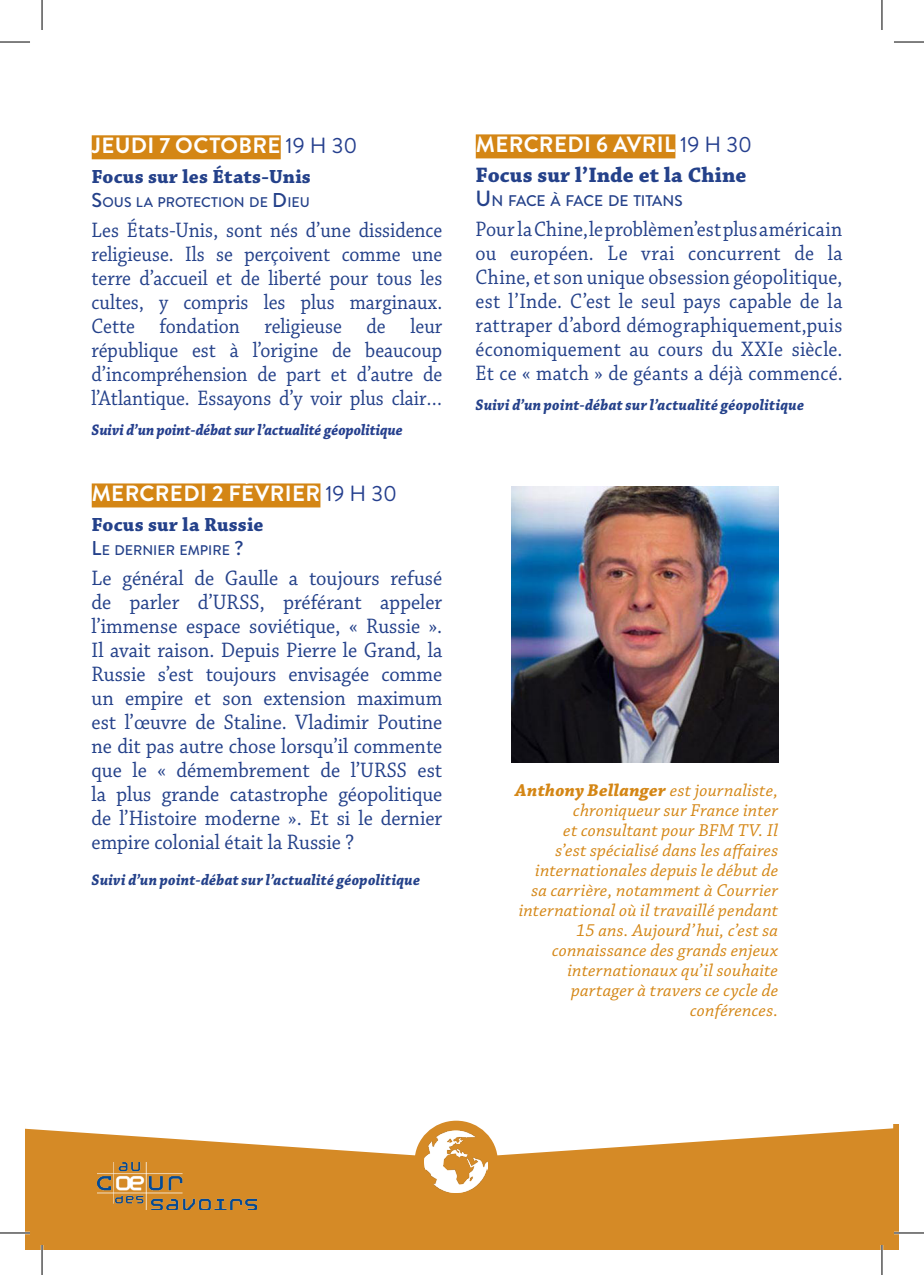
<style>
.page{position:relative;width:924px;height:1275px;background:#fff}
.page>*{position:absolute;margin:0;border:0;box-sizing:border-box;transform-origin:0 0}
.VERSO_titre{font:22px/24px "Chaparral Pro";color:#24418a;text-align:justify;scale:.93 1}
.VERSO_texte{font:22px/24px "Chaparral Pro";letter-spacing:.005em;color:#24418a;text-align:justify;scale:.9 1}
.VERSO_texte-2{font:22px/24px "Chaparral Pro";letter-spacing:.005em;color:#24418a;text-align:justify;scale:.91 1}
.Style_de_paragraphe{font:700 22px "Brandon Grotesque";letter-spacing:.015em;color:#fff}
.VERSO_titre-2{font:700 22px "Chaparral Pro";letter-spacing:.005em;color:#24418a}
.VERSO_titre-3{font:700 20px "Chaparral Pro";letter-spacing:.01em;color:#24418a}
.ces_conférences{font:18px/20px "Chaparral Pro It Capt";letter-spacing:.01em;color:#d48615;text-align:right}
.VERSO_texte-3{font:italic 700 16px "Chaparral Pro";color:#253f8e;scale:.9 1}
.VERSO_titre-4{font:italic 700 16px "Chaparral Pro";letter-spacing:.02em;color:#24418a;scale:.92 1}
.VERSO_texte-4{font:italic 700 16px "Chaparral Pro";letter-spacing:.02em;color:#24418a;scale:.92 1}
.VERSO_titre-5{font:500 15.4px "Brandon Grotesque";letter-spacing:-.01em;color:#24418a}
.VERSO_titre-6{font:500 14px "Brandon Grotesque";color:#24418a}
.s1{font-weight:400;color:#253f8e}
.s2{font-size:20px}
.s3{font-size:22px}
.s4{font-family:"Chaparral Pro";font-weight:700;font-style:italic}
</style>
<div class="page">
<div style="left:25px;top:1124px;width:873px;height:126px;background:#d58a26"></div>
<svg style="left:25px;top:483px;width:867px;height:673px"></svg>
<div style="left:415px;top:1121px;width:81px;height:79px;background:#d58a26;border-radius:50%"></div>
<div style="left:414px;top:1120px;width:83px;height:81px;border:2px solid #d58a26;border-radius:50%"></div>
<img style="left:425px;top:1130px;width:62px;height:62px">
<img style="left:97px;top:1162px;width:159px;height:48px">
<div style="left:92px;top:135px;width:188px;height:24px;background:#d48615"></div>
<div style="left:92px;top:483px;width:228px;height:24px;background:#d48615"></div>
<div style="left:475px;top:134px;width:200px;height:24px;background:#d48615"></div>
<img style="left:511px;top:486px;width:266px;height:277px">
<hr style="left:0;top:1231px;width:30px;height:3px;background:#fff">
<hr style="left:893px;top:1231px;width:30px;height:3px;background:#fff">
<hr style="left:41px;top:1245px;width:2px;height:30px;background:#fff">
<hr style="left:880px;top:1245px;width:2px;height:30px;background:#fff">
<hr style="left:0;top:42px;width:30px;height:1px;background:#000">
<hr style="left:893px;top:42px;width:30px;height:1px;background:#000">
<hr style="left:0;top:1232px;width:30px;height:1px;background:#000">
<hr style="left:893px;top:1232px;width:30px;height:1px;background:#000">
<hr style="left:42px;top:0;width:1px;height:30px;background:#000">
<hr style="left:42px;top:1245px;width:1px;height:30px;background:#000">
<hr style="left:881px;top:0;width:1px;height:30px;background:#000">
<hr style="left:881px;top:1245px;width:1px;height:30px;background:#000">
<p class="Style_de_paragraphe" style="left:92px;top:130px;width:267px">JEUDI 7 OCTOBRE <span class="s1">19 H 30</span></p>
<p class="VERSO_titre-3" style="left:91px;top:165px;width:221px">Focus sur les États-Unis</p>
<p class="VERSO_titre-6" style="left:91px;top:192px;width:220px"><span class="s2">S</span>OUS LA PROTECTION DE <span class="s2">D</span> IEU</p>
<p class="VERSO_texte" style="left:91px;top:219px;width:391px">Les États-Unis, sont nés d’une dissidence religieuse. Ils se perçoivent comme une terre d’accueil et de liberté pour tous les cultes, y compris les plus marginaux.<br>Cette fondation religieuse de leur république est à l’origine de beaucoup d’incompréhension de part et d’autre de l’Atlantique. Essayons d’y voir plus clair…</p>
<p class="VERSO_texte-3" style="left:91px;top:420px;width:347px">Suivi d’un point-débat sur l’actualité géopolitique</p>
<p class="Style_de_paragraphe" style="left:92px;top:478px;width:306px">MERCREDI 2 FÉVRIER <span class="s1">19 H 30</span></p>
<p class="VERSO_titre-3" style="left:91px;top:513px;width:173px">Focus sur la Russie</p>
<p class="VERSO_titre-6" style="left:91px;top:540px;width:153px"><span class="s2">L</span>E DERNIER EMPIRE <span class="s2">?</span></p>
<p class="VERSO_titre" style="left:91px;top:567px;width:378px">Le général de Gaulle a toujours refusé de parler d’URSS, préférant appeler l’immense espace soviétique, « Russie ».<br>Il avait raison. Depuis Pierre le Grand, la Russie s’est toujours envisagée comme un empire et son extension maximum est l’œuvre de Staline. Vladimir Poutine ne dit pas autre chose lorsqu’il commente que le « démembrement de l’URSS est la plus grande catastrophe géopolitique de l’Histoire moderne ». Et si le dernier empire colonial était la Russie ?</p>
<p class="VERSO_titre-4" style="left:91px;top:870px;width:358px">Suivi d’un point-débat sur l’actualité géopolitique</p>
<p class="Style_de_paragraphe" style="left:475px;top:129px;width:277px">MERCREDI 6 AVRIL <span class="s1">19 H 30</span></p>
<p class="VERSO_titre-2" style="left:475px;top:162px;width:272px">Focus sur l’Inde et la Chine</p>
<p class="VERSO_titre-5" style="left:475px;top:190px;width:207px"><span class="s3">U</span> N FACE À FACE DE TITANS</p>
<p class="VERSO_texte-2" style="left:475px;top:218px;width:404px">Pour la Chine, le problème n’est plus américain ou européen. Le vrai concurrent de la Chine, et son unique obsession géopolitique, est l’Inde. C’est le seul pays capable de la rattraper d’abord démographiquement,puis économiquement au cours du XXIe siècle.<br>Et ce « match » de géants a déjà commencé.</p>
<p class="VERSO_texte-4" style="left:475px;top:395px;width:358px">Suivi d’un point-débat sur l’actualité géopolitique</p>
<p class="ces_conférences" style="left:515px;top:781px;width:264px"><span class="s4">Anthony Bellanger</span> est journaliste, chroniqueur sur France inter<br>et consultant pour BFM TV. Il<br>s’est spécialisé dans les affaires internationales depuis le début de sa carrière, notamment à Courrier international où il travaillé pendant<br>15 ans. Aujourd’hui, c’est sa connaissance des grands enjeux internationaux qu’il souhaite partager à travers ce cycle de conférences.</p>
</div>
